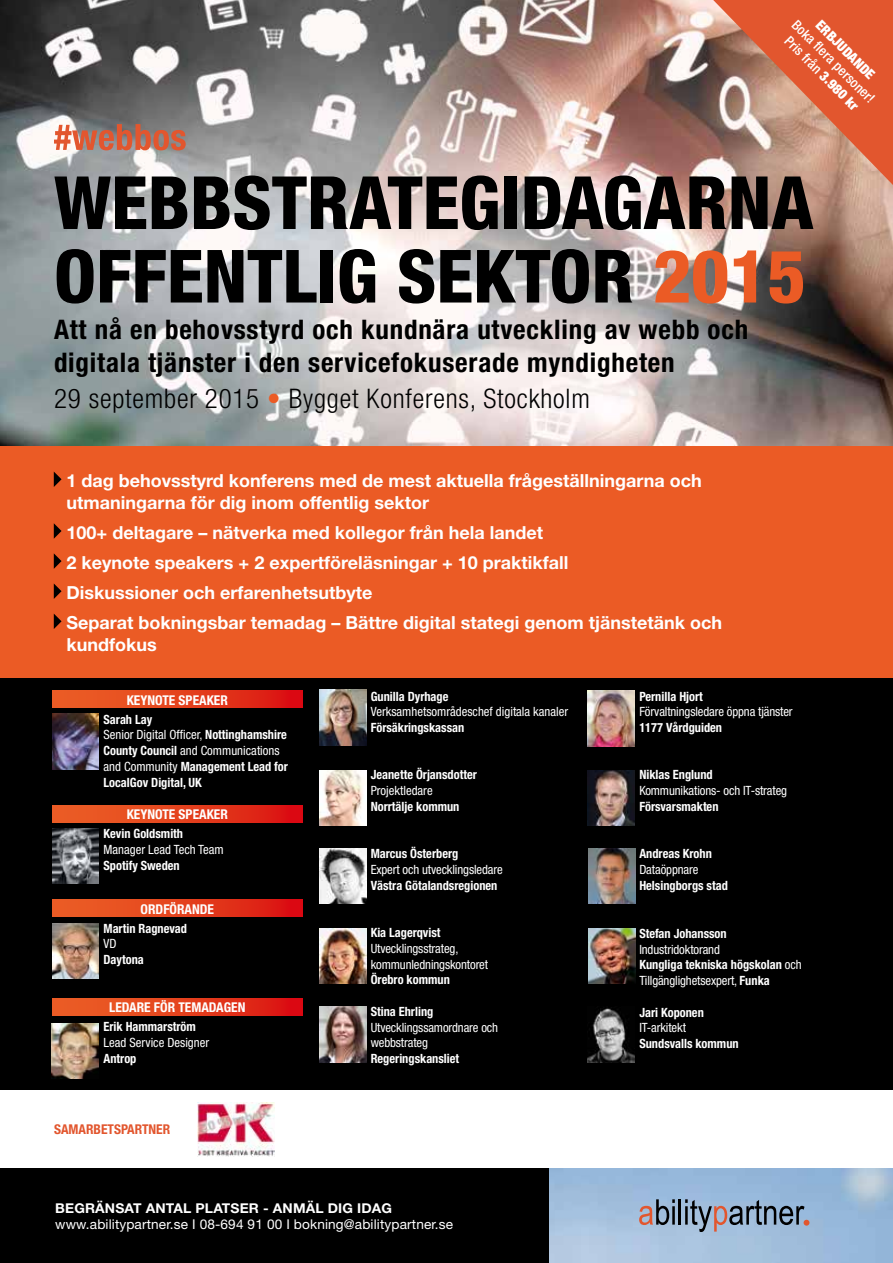
<style>
.page{position:relative;width:893px;height:1263px;background:#fff}
.page>*{position:absolute;margin:0;border:0;box-sizing:border-box;transform-origin:0 0}
.t1{font:800 condensed 73.5px/73.5px "Helvetica Neue";color:#000}
.t2{font:700 condensed 27px/32.4px "Helvetica Neue";letter-spacing:.03em;color:#000}
.t3{font:300 condensed 27px "Helvetica Neue";letter-spacing:.03em;color:#000}
.t4{font:700 18px/30.2px "Helvetica Neue";color:#fff}
.t5{font:500 condensed 13.8px "Helvetica Neue";color:#fff}
.t6{font:900 condensed 13.8px "Helvetica Neue";color:#fff}
.t7{font:13.5px "Helvetica Neue";letter-spacing:.01em;color:#fff}
.t8{font:700 condensed 13.5px "Helvetica Neue";color:#fff}
.t9{font:700 13.5px "Helvetica Neue";letter-spacing:.01em;color:#fff}
.t10{font:700 condensed 13.5px "Helvetica Neue";color:#e2562e}
.t11{font:700 condensed 12.75px/15.8px "Helvetica Neue";color:#fff}
.t12{font:condensed 12.75px/15.8px "Helvetica Neue";letter-spacing:-.01em;color:#fff}
.s1{font-weight:900}
.s2{color:#eb5b25}
.s3{font-weight:400}
.s4{font-weight:700}
</style>
<div class="page">
<img style="left:0;top:0;width:893px;height:446px">
<svg style="left:54px;top:124px;width:132px;height:26px;background:#ba7764"></svg>
<svg style="left:713px;top:0;width:180px;height:185px;background:#ce775b"></svg>
<div style="left:0;top:677px;width:893px;height:413px;background:#000"></div>
<img style="left:549px;top:1169px;width:344px;height:94px">
<div style="left:0;top:1169px;width:549px;height:94px;background:#000"></div>
<svg style="left:639px;top:1199px;width:36px;height:26px"></svg>
<hr style="left:679px;top:1199px;width:2px;height:25px;background:#000">
<svg style="left:685px;top:1199px;width:124px;height:33px;background:#8191a7"></svg>
<div style="left:52px;top:691px;width:250px;height:17px;background:linear-gradient(to right,#ed6727,#db1412)"></div>
<div style="left:52px;top:805px;width:250px;height:17px;background:linear-gradient(to right,#ed6727,#db1412)"></div>
<div style="left:52px;top:900px;width:250px;height:17px;background:linear-gradient(to right,#ed6727,#db1412)"></div>
<div style="left:52px;top:999px;width:250px;height:17px;background:linear-gradient(to right,#ed6727,#db1412)"></div>
<img style="left:52px;top:923px;width:47px;height:56px">
<img style="left:320px;top:1007px;width:46px;height:55px">
<img style="left:588px;top:691px;width:47px;height:55px">
<img style="left:588px;top:770px;width:47px;height:55px">
<img style="left:320px;top:848px;width:46px;height:55px">
<img style="left:320px;top:928px;width:46px;height:55px">
<img style="left:588px;top:928px;width:47px;height:55px">
<img style="left:320px;top:690px;width:46px;height:55px">
<img style="left:320px;top:770px;width:46px;height:55px">
<img style="left:588px;top:848px;width:47px;height:55px">
<img style="left:588px;top:1008px;width:47px;height:54px">
<img style="left:52px;top:828px;width:47px;height:56px">
<img style="left:52px;top:714px;width:47px;height:55px">
<img style="left:52px;top:1023px;width:46px;height:55px">
<img style="left:198px;top:1102px;width:76px;height:54px">
<div style="left:0;top:446px;width:893px;height:231px;background:#eb5b25"></div>
<svg style="left:54px;top:472px;width:8px;height:15px"></svg>
<svg style="left:54px;top:523px;width:8px;height:16px"></svg>
<svg style="left:54px;top:553px;width:8px;height:16px"></svg>
<svg style="left:54px;top:583px;width:8px;height:16px"></svg>
<svg style="left:54px;top:614px;width:8px;height:15px"></svg>
<p class="t5" style="left:800px;top:16px;width:112px;rotate:45deg">Boka flera personer!</p>
<p class="t6" style="left:824px;top:16px;width:78px;rotate:45deg">ERBJUDANDE</p>
<p class="t5" style="left:793px;top:33px;width:100px;rotate:45deg">Pris från <span class="s1">3.980 kr</span></p>
<h1 class="t1" style="left:54px;top:165px;width:761px">WEBBSTRATEGIDAGARNA<br>OFFENTLIG SEKTOR <span class="s2">2015</span></h1>
<h2 class="t2" style="left:54px;top:313px;width:696px">Att nå en behovsstyrd och kundnära utveckling av webb och digitala tjänster i den servicefokuserade myndigheten</h2>
<h2 class="t3" style="left:54px;top:383px;width:537px">29 september 2015 <span class="s2">•</span> Bygget Konferens, Stockholm</h2>
<h3 class="t4" style="left:67px;top:469px;width:637px;line-height:21.6px">1 dag behovsstyrd konferens med de mest aktuella frågeställningarna och utmaningarna för dig inom offentlig sektor</h3>
<h3 class="t4" style="left:67px;top:517px;width:657px">100+ deltagare – nätverka med kollegor från hela landet<br>2 keynote speakers + 2 expertföreläsningar + 10 praktikfall<br>Diskussioner och erfarenhetsutbyte<br>Separat bokningsbar temadag – Bättre digital stategi genom tjänstetänk och</h3>
<h3 class="t4" style="left:67px;top:629px;width:92px">kundfokus</h3>
<p class="t8" style="left:127px;top:692px;width:103px">KEYNOTE SPEAKER</p>
<p class="t11" style="left:104px;top:711px;width:186px">Sarah Lay<br><span class="s3">Senior Digital Officer,</span> Nottinghamshire<br>County Council <span class="s3">and Communications and Community</span> Management Lead for<br>LocalGov Digital, UK</p>
<p class="t8" style="left:127px;top:806px;width:103px">KEYNOTE SPEAKER</p>
<p class="t11" style="left:104px;top:825px;width:81px">Kevin Goldsmith</p>
<p class="t12" style="left:104px;top:841px;width:122px">Manager Lead Tech Team</p>
<p class="t11" style="left:104px;top:857px;width:78px">Spotify Sweden</p>
<p class="t8" style="left:141px;top:901px;width:75px">ORDFÖRANDE</p>
<p class="t11" style="left:104px;top:920px;width:85px">Martin Ragnevad</p>
<p class="t12" style="left:104px;top:936px;width:14px">VD</p>
<p class="t11" style="left:104px;top:951px;width:42px">Daytona</p>
<p class="t8" style="left:109px;top:999px;width:138px">LEDARE FÖR TEMADAGEN</p>
<p class="t11" style="left:104px;top:1019px;width:94px">Erik Hammarström</p>
<p class="t12" style="left:104px;top:1035px;width:107px">Lead Service Designer</p>
<p class="t11" style="left:104px;top:1050px;width:34px">Antrop</p>
<p class="t10" style="left:54px;top:1121px;width:118px">SAMARBETSPARTNER</p>
<p class="t11" style="left:371px;top:688px;width:79px">Gunilla Dyrhage</p>
<p class="t12" style="left:371px;top:704px;width:199px">Verksamhetsområdeschef digitala kanaler</p>
<p class="t11" style="left:371px;top:720px;width:95px">Försäkringskassan</p>
<p class="t11" style="left:371px;top:767px;width:108px">Jeanette Örjansdotter</p>
<p class="t12" style="left:371px;top:783px;width:64px">Projektledare</p>
<p class="t11" style="left:371px;top:798px;width:90px">Norrtälje kommun</p>
<p class="t11" style="left:371px;top:846px;width:89px">Marcus Österberg</p>
<p class="t12" style="left:371px;top:861px;width:133px">Expert och utvecklingsledare</p>
<p class="t11" style="left:371px;top:877px;width:128px">Västra Götalandsregionen</p>
<p class="t11" style="left:371px;top:924px;width:71px">Kia Lagerqvist</p>
<p class="t12" style="left:371px;top:940px;width:119px">Utvecklingsstrateg, kommunledningskontoret</p>
<p class="t11" style="left:371px;top:972px;width:81px">Örebro kommun</p>
<p class="t11" style="left:371px;top:1003px;width:64px">Stina Ehrling</p>
<p class="t12" style="left:371px;top:1019px;width:129px">Utvecklingssamordnare och webbstrateg</p>
<p class="t11" style="left:371px;top:1050px;width:90px">Regeringskansliet</p>
<p class="t9" style="left:55px;top:1200px;width:338px">BEGRÄNSAT ANTAL PLATSER - ANMÄL DIG IDAG</p>
<p class="t7" style="left:55px;top:1216px;width:399px">www.abilitypartner.se I 08-694 91 00 I bokning@abilitypartner.se</p>
<p class="t11" style="left:639px;top:688px;width:65px">Pernilla Hjort</p>
<p class="t12" style="left:639px;top:704px;width:155px">Förvaltningsledare öppna tjänster</p>
<p class="t11" style="left:639px;top:720px;width:84px">1177 Vårdguiden</p>
<p class="t11" style="left:639px;top:767px;width:75px">Niklas Englund</p>
<p class="t12" style="left:639px;top:783px;width:149px">Kommunikations- och IT-strateg</p>
<p class="t11" style="left:639px;top:798px;width:81px">Försvarsmakten</p>
<p class="t11" style="left:639px;top:846px;width:74px">Andreas Krohn</p>
<p class="t12" style="left:639px;top:861px;width:61px">Dataöppnare</p>
<p class="t11" style="left:639px;top:877px;width:90px">Helsingborgs stad</p>
<p class="t11" style="left:639px;top:925px;width:89px">Stefan Johansson</p>
<p class="t12" style="left:639px;top:941px;width:164px">Industridoktorand<br><span class="s4">Kungliga tekniska högskolan</span> och<br>Tillgänglighetsexpert, <span class="s4">Funka</span></p>
<p class="t11" style="left:639px;top:1004px;width:66px">Jari Koponen</p>
<p class="t12" style="left:639px;top:1020px;width:48px">IT-arkitekt</p>
<p class="t11" style="left:639px;top:1035px;width:101px">Sundsvalls kommun</p>
</div>
